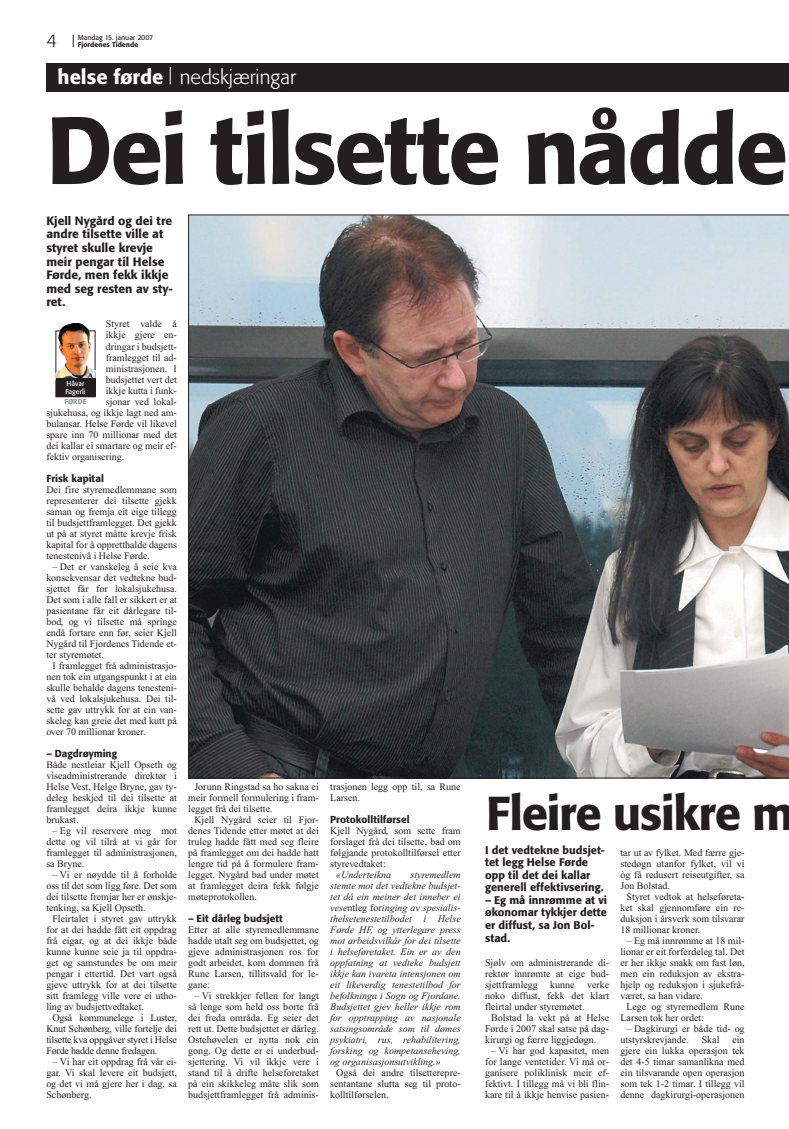
<style>
.page{position:relative;width:789px;height:1129px;background:#fff}
.page>*{position:absolute;margin:0;border:0;box-sizing:border-box;transform-origin:0 0}
.t1{font:500 94px "Tn T Form BSK";letter-spacing:-.03em;color:#231f20}
.t2{font:500 47px "Tn T Form BSK";letter-spacing:-.03em;color:#231f20}
.t3{font:300 20px "Tn T Form BSK";color:#fff}
.t4{font:300 18px "Tn T Form BSK";color:#231f20}
.t5{font:500 12px/13.5px "Tn T Form BSK";color:#231f20}
.t6{font:500 11px/12.5px "Tn T Form BSK";color:#231f20}
.t7{font:10px/11px "Times New Roman";color:#231f20;text-align:justify}
.t8{font:italic 10px/11px "Times New Roman";color:#231f20;text-align:justify}
.t9{font:500 10px "Tn T Form BSK";color:#231f20}
.t10{font:7px "Tn T Form BSK";color:#231f20}
.t11{font:500 7px "Tn T Form BSK";color:#231f20}
.t12{font:7px/7.3px "Tn T Form BSK";color:#fff}
.t13{font:500 7px "Tn T Form BSK";color:#939598}
.s1{font-weight:500}
.s2{font-style:normal}
</style>
<div class="page">
<svg style="left:73px;top:35px;width:1px;height:12px"></svg>
<div style="left:46px;top:63px;width:742px;height:28px;background:#231f20"></div>
<svg style="left:170px;top:67px;width:1px;height:17px"></svg>
<svg style="left:188px;top:215px;width:600px;height:563px;background:#69696b"></svg>
<img style="left:56px;top:323px;width:39px;height:55px">
<div style="left:56px;top:378px;width:39px;height:19px;background:#231f20"></div>
<h3 class="t4" style="left:46px;top:32px;width:12px">4</h3>
<p class="t10" style="left:78px;top:34px;width:77px">Mandag 15. januar 2007</p>
<p class="t11" style="left:78px;top:41px;width:62px">Fjordenes Tidende</p>
<h3 class="t3" style="left:58px;top:67px;width:239px"><span class="s1">helse førde</span> nedskjæringar</h3>
<h1 class="t1" style="left:46px;top:104px;width:742px">Dei tilsette nådde</h1>
<p class="t5" style="left:46px;top:214px;width:128px">Kjell Nygård og dei tre andre tilsette ville at styret skulle krevje meir pengar til Helse<br>Førde, men fekk ikkje med seg resten av sty&shy;ret.</p>
<p class="t7" style="left:106px;top:319px;width:73px">Styret valde å</p>
<p class="t7" style="left:106px;top:330px;width:73px">ikkje gjere en-</p>
<p class="t7" style="left:106px;top:341px;width:73px">dringar i budsjett-</p>
<p class="t7" style="left:106px;top:352px;width:73px">framlegget til ad-</p>
<p class="t7" style="left:106px;top:363px;width:73px">ministrasjonen. I</p>
<p class="t7" style="left:106px;top:374px;width:73px">budsjettet vert det</p>
<p class="t7" style="left:106px;top:385px;width:73px">ikkje kutta i funk-</p>
<p class="t7" style="left:106px;top:396px;width:73px">sjonar ved lokal-</p>
<p class="t7" style="left:46px;top:407px;width:132px">sjukehusa, og ikkje lagt ned am-</p>
<p class="t7" style="left:46px;top:418px;width:132px">bulansar. Helse Førde vil likevel</p>
<p class="t7" style="left:46px;top:429px;width:132px">spare inn 70 millionar med det</p>
<p class="t7" style="left:46px;top:440px;width:132px">dei kallar ei smartare og meir ef-</p>
<p class="t7" style="left:46px;top:451px;width:79px">fektiv organisering.</p>
<p class="t9" style="left:46px;top:473px;width:59px">Frisk kapital</p>
<p class="t7" style="left:46px;top:484px;width:132px">Dei fire styremedlemmane som representerer dei tilsette gjekk saman og fremja eit eige tillegg til budsjettframlegget. Det gjekk ut på at styret måtte krevje frisk kapital for å oppretthalde dagens tenestenivå i Helse Førde.</p>
<p class="t7" style="left:46px;top:561px;width:132px;text-indent:6px">– Det er vanskeleg å seie kva konsekvensar det vedtekne bud&shy;sjettet får for lokalsjukehusa.<br>Det som i alle fall er sikkert er at pasientane får eit dårlegare til&shy;bod, og vi tilsette må springe endå fortare enn før, seier Kjell Nygård til Fjordenes Tidende et&shy;ter styremøtet.</p>
<p class="t7" style="left:46px;top:660px;width:132px;text-indent:6px">I framlegget frå administrasjo&shy;nen tok ein utgangspunkt i at ein skulle behalde dagens tenesteni&shy;vå ved lokalsjukehusa. Dei til&shy;sette gav uttrykk for at ein van&shy;skeleg kan greie det med kutt på over 70 millionar kroner.</p>
<p class="t9" style="left:46px;top:748px;width:72px">– Dagdrøyming</p>
<p class="t7" style="left:46px;top:759px;width:132px">Både nestleiar Kjell Opseth og viseadministrerande direktør i Helse Vest, Helge Bryne, gav ty&shy;deleg beskjed til dei tilsette at framlegget deira ikkje kunne brukast.</p>
<p class="t7" style="left:46px;top:825px;width:132px;text-indent:6px">– Eg vil reservere meg mot dette og vil tilrå at vi går for framlegget til administrasjonen, sa Bryne.</p>
<p class="t7" style="left:46px;top:869px;width:132px;text-indent:6px">– Vi er nøydde til å forholde oss til det som ligg føre. Det som dei tilsette fremjar her er ønskje&shy;tenking, sa Kjell Opseth.</p>
<p class="t7" style="left:46px;top:913px;width:132px;text-indent:6px">Fleirtalet i styret gav uttrykk for at dei hadde fått eit oppdrag frå eigar, og at dei ikkje både kunne kunne seie ja til oppdra&shy;get og samstundes be om meir pengar i ettertid. Det vart også gjeve uttrykk for at dei tilsette sitt framlegg ville vere ei utho&shy;ling av budsjettvedtaket.</p>
<p class="t7" style="left:46px;top:1012px;width:132px;text-indent:6px">Også kommunelege i Luster, Knut Schønberg, ville fortelje dei tilsette kva oppgåver styret i Helse Førde hadde denne fredagen.</p>
<p class="t7" style="left:46px;top:1056px;width:132px;text-indent:6px">– Vi har eit oppdrag frå vår ei&shy;gar. Vi skal levere eit budsjett, og det vi må gjere her i dag, sa Schønberg.</p>
<p class="t12" style="left:65px;top:380px;width:22px">Håvar<br>Fagerli</p>
<p class="t13" style="left:64px;top:398px;width:24px">FØRDE</p>
<p class="t7" style="left:188px;top:781px;width:132px;text-indent:6px">Jorunn Ringstad sa ho sakna ei meir formell formulering i fram&shy;legget frå dei tilsette.</p>
<p class="t7" style="left:188px;top:814px;width:132px;text-indent:6px">Kjell Nygård seier til Fjor&shy;denes Tidende etter møtet at dei truleg hadde fått med seg fleire på framlegget om dei hadde hatt lengre tid på å formulere fram&shy;legget. Nygård bad under møtet at framlegget deira fekk følgje møteprotokollen.</p>
<p class="t9" style="left:188px;top:913px;width:96px">– Eit dårleg budsjett</p>
<p class="t7" style="left:188px;top:924px;width:132px">Etter at alle styremedlemmane hadde utalt seg om budsjettet, og gjeve administrasjonen ros for godt arbeidet, kom dommen frå Rune Larsen, tillitsvald for le&shy;gane:</p>
<p class="t7" style="left:188px;top:990px;width:132px;text-align:center">– Vi strekkjer fellen for langt så lenge som held oss borte frå dei freda områda. Eg seier det rett ut. Dette budsjettet er dårleg.<br>Ostehøvelen er nytta nok ein gong. Og dette er ei underbud&shy;sjettering. Vi vil ikkje vere i stand til å drifte helseforetaket på ein skikkeleg måte slik som budsjettframlegget frå adminis-</p>
<p class="t7" style="left:330px;top:781px;width:132px">trasjonen legg opp til, sa Rune<br>Larsen.</p>
<p class="t9" style="left:330px;top:814px;width:81px">Protokolltilførsel</p>
<p class="t7" style="left:330px;top:825px;width:132px">Kjell Nygård, som sette fram forslaget frå dei tilsette, bad om følgjande protokolltilførsel etter styrevedtaket:</p>
<p class="t8" style="left:336px;top:869px;width:56px">«Underteikna</p>
<p class="t8" style="left:330px;top:869px;width:132px;text-indent:80px">styremedlem stemte mot det vedtekne budsjet&shy;tet då ein meiner det inneber ei vese<span class="s2">ntleg for</span>inging av spesialis&shy;thelsetenestetilbodet i Helse Førde HF, og ytterlegare press mot arbeidsvilkår for dei tilsette i helseføretaket. Ein er av den oppfatning at vedteke budsjett ikkje kan ivareta intensjonen om eit likeverdig tenestetilbod for befolkninga i Sogn og Fjordane.<br>Budsjettet gjev heller ikkje rom for opptrapping av nasjonale satsingsområde som til dømes psykiatri, rus, rehabilitering, forsking og kompetanseheving, og organisasjonsutvikling.»</p>
<p class="t7" style="left:330px;top:1067px;width:132px;text-indent:6px">Også dei andre tilsetterepre&shy;sentantane slutta seg til proto&shy;kolltilførselen.</p>
<h2 class="t2" style="left:486px;top:790px;width:309px">Fleire usikre m</h2>
<p class="t6" style="left:484px;top:843px;width:121px">I det vedtekne budsjet&shy;tet legg Helse Førde opp til det dei kallar generell effektivsering.</p>
<p class="t6" style="left:484px;top:893px;width:123px;line-height:12.8px">– Eg må innrømme at vi økonomar tykkjer dette er diffust, sa Jon Bol&shy;stad.</p>
<p class="t7" style="left:484px;top:957px;width:125px">Sjølv om administrerande di&shy;rektør innrømte at eige bud&shy;sjettframlegg kunne verke noko diffust, fekk det klart fleirtal under styremøtet.</p>
<p class="t7" style="left:484px;top:1012px;width:125px;text-indent:6px">Bolstad la vekt på at Helse Førde i 2007 skal satse på dag&shy;kirurgi og færre liggjedøgn.</p>
<p class="t7" style="left:484px;top:1045px;width:125px;text-align:center">– Vi har god kapasitet, men for lange ventetider. Vi må or&shy;ganisere poliklinisk meir ef&shy;fektivt. I tillegg må vi bli flin&shy;kare til å ikkje henvise pasien-</p>
<p class="t7" style="left:620px;top:847px;width:125px">tar ut av fylket. Med færre gje&shy;stedøgn utanfor fylket, vil vi òg få redusert reiseutgifter, sa Jon Bolstad.</p>
<p class="t7" style="left:620px;top:891px;width:125px;text-indent:6px">Styret vedtok at helseføreta&shy;ket skal gjennomføre ein re&shy;duksjon i årsverk som tilsvarar 18 millionar kroner.</p>
<p class="t7" style="left:620px;top:935px;width:125px;text-indent:6px">– Eg må innrømme at 18 mil&shy;lionar er eit forferdeleg tal. Det er her ikkje snakk om fast løn, men ein reduksjon av ekstra&shy;hjelp og reduksjon i sjukefrå&shy;været, sa han vidare.</p>
<p class="t7" style="left:620px;top:1001px;width:125px;text-indent:6px">Lege og styremedlem Rune<br>Larsen tok her ordet:</p>
<p class="t7" style="left:620px;top:1023px;width:125px;text-indent:6px">– Dagkirurgi er både tid- og utstyrskrevjande.</p>
<p class="t7" style="left:620px;top:1034px;width:125px;text-indent:112px">ein gjere ein lukka operasjon tek det 4-5 timar samanlikna med ein tilsvarande open operasjon som tek 1-2 timar. I tillegg vil denne dagkirurgi-operasjonen</p>
<p class="t7" style="left:701px;top:1034px;width:19px">Skal</p>
</div>
